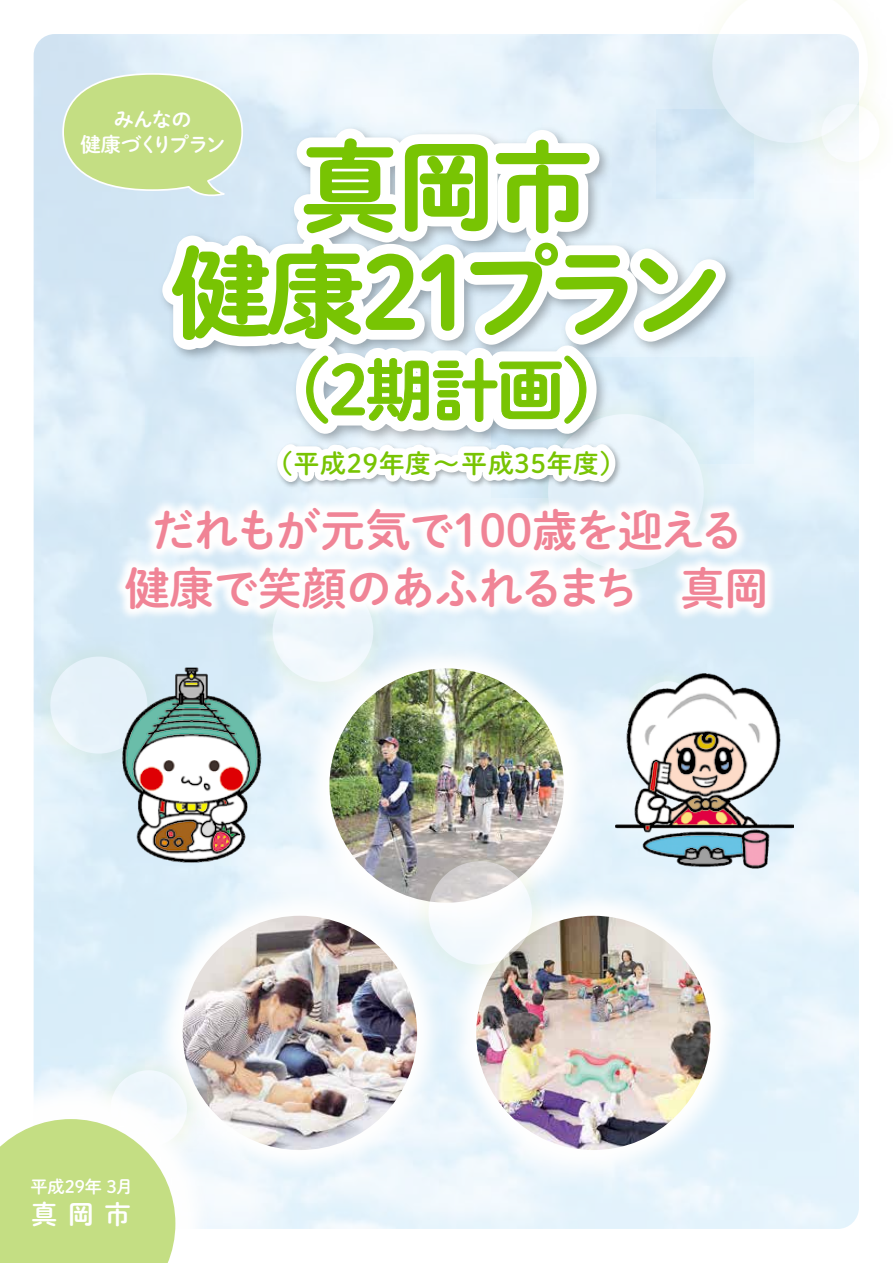
<style>
.page{position:relative;width:893px;height:1263px;background:#fff}
.page>*{position:absolute;margin:0;border:0;box-sizing:border-box;transform-origin:0 0}
.t1{font:98.85px/106.4px "Shuei M Go Std B";letter-spacing:-.04em;color:#78c403;text-align:center}
.t2{font:68.1px "Shuei M Go Std B";color:#78c403}
.t3{font:44.7px/57.4px "Shuei M Go Std B";letter-spacing:-.045em;color:#f08496;text-align:center}
.t4{font:26.25px "Shuei M Go Std B";color:#fff}
.t5{font:25.5px "Shuei M Go Std B";letter-spacing:.04em;color:#78c403}
.t6{font:20.25px/25.5px "Shuei M Go Std B";letter-spacing:-.055em;color:#fff;text-align:center}
.t7{font:17.1px "Shuei M Go Std B";color:#fff}
</style>
<div class="page">
<img style="left:34px;top:34px;width:824px;height:1195px">
<img style="left:275px;top:679px;width:341px;height:169px">
<img style="left:329px;top:668px;width:235px;height:235px;border-radius:117px">
<img style="left:114px;top:848px;width:294px;height:370px">
<img style="left:183px;top:916px;width:234px;height:234px;border-radius:117px">
<img style="left:408px;top:848px;width:371px;height:370px">
<img style="left:476px;top:916px;width:234px;height:234px;border-radius:117px">
<img style="left:584px;top:679px;width:32px;height:114px">
<img style="left:372px;top:805px;width:216px;height:216px">
<svg style="left:428px;top:861px;width:104px;height:104px;fill:#f5fafd"></svg>
<img style="left:275px;top:679px;width:154px;height:59px">
<img style="left:54px;top:1014px;width:189px;height:189px">
<img style="left:33px;top:600px;width:75px;height:210px">
<div style="left:50px;top:657px;width:97px;height:96px;background:#e6f2fa;border-radius:50%"></div>
<img style="left:59px;top:441px;width:772px;height:238px">
<img style="left:33px;top:1051px;width:199px;height:180px">
<svg style="left:0;top:1119px;width:175px;height:144px;background:#cae191"></svg>
<svg style="left:61px;top:34px;width:807px;height:460px"></svg>
<img style="left:616px;top:674px;width:177px;height:211px">
<img style="left:108px;top:658px;width:167px;height:227px">
<p class="t6" style="left:80px;top:106px;width:147px">みんなの<br>健康づくりプラン</p>
<h1 class="t1" style="left:171px;top:130px;width:554px">真岡市<br>健康21プラン</h1>
<h2 class="t2" style="left:263px;top:339px;width:368px">（２期計画）</h2>
<p class="t5" style="left:267px;top:444px;width:360px">（平成29年度～平成35年度）</p>
<p class="t3" style="left:125px;top:500px;width:645px">だれもが元気で１００歳を迎える健康で笑顔のあふれるまち　真岡</p>
<p class="t7" style="left:30px;top:1174px;width:104px">平成29年 ３月</p>
<p class="t4" style="left:31px;top:1194px;width:101px">真岡市</p>
</div>
